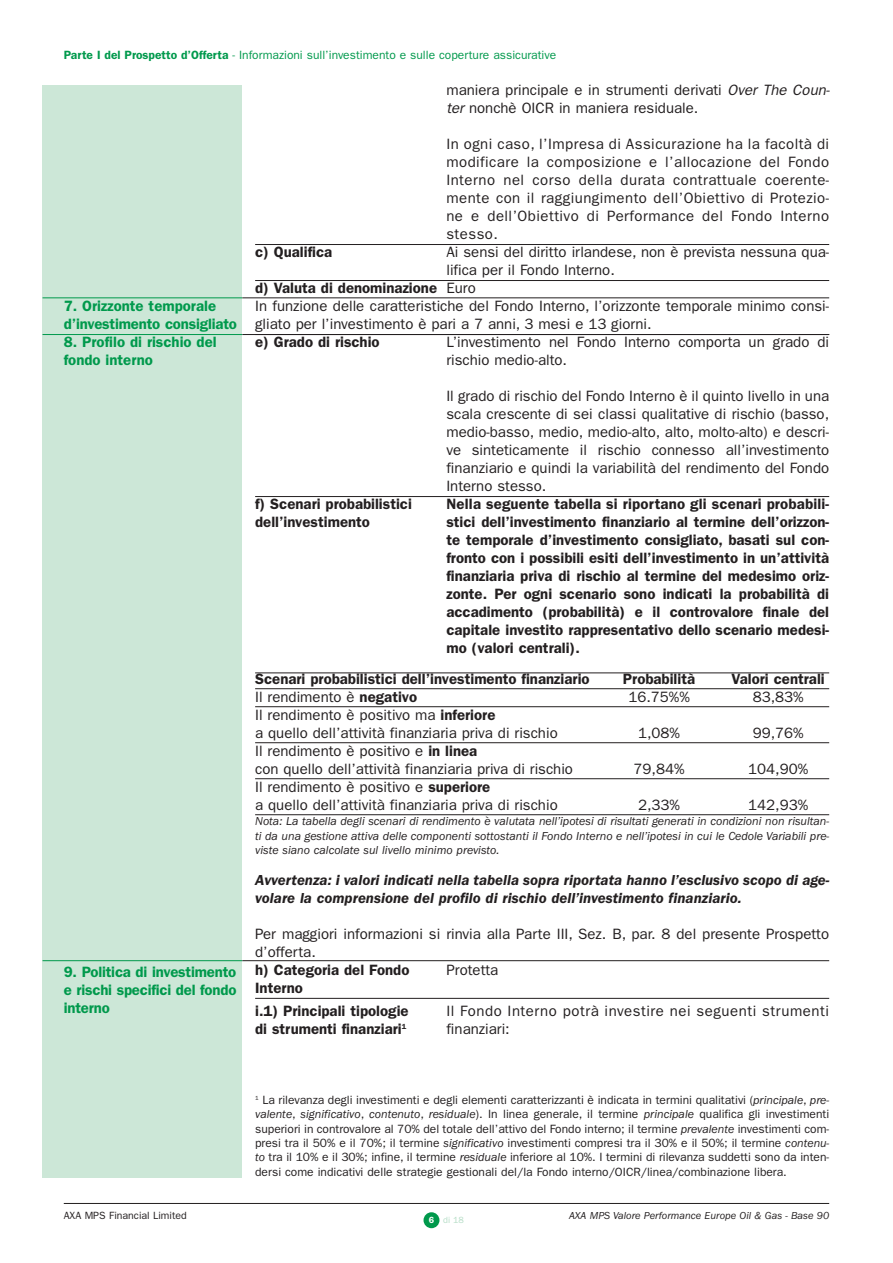
<style>
.page{position:relative;width:893px;height:1263px;background:#fff}
.page>*{position:absolute;margin:0;border:0;box-sizing:border-box;transform-origin:0 0}
.t1{font:15px/18px "Franklin Gothic";color:#231f20}
.t2{font:600 15px/18px "Franklin Gothic";color:#231f20;text-align:justify}
.t3{font:italic 600 15px/18.3px "Franklin Gothic";color:#231f20}
.t4{font:600 15px/18px "Franklin Gothic";letter-spacing:-.01em;color:#00994c}
.t5{font:15px "Franklin Gothic";letter-spacing:.035em;color:#231f20}
.t6{font:12px/14.4px "Franklin Gothic";color:#231f20;text-align:justify}
.t7{font:italic 12px/14.4px "Franklin Gothic";color:#231f20;text-align:justify}
.t8{font:12px "Franklin Gothic";color:#00994c}
.t9{font:italic 10.5px "Franklin Gothic";color:#231f20}
.t10{font:10.5px "Franklin Gothic";color:#231f20}
.t11{font:9px "Franklin Gothic";color:#b5ddc6}
.s1{font-weight:600}
.s2{font-style:italic}
.s3{font-weight:400}
.s4{font-weight:600;color:#fff}
</style>
<div class="page">
<div style="left:423px;top:1212px;width:16px;height:16px;background:#00994c;border-radius:50%"></div>
<div style="left:43px;top:85px;width:199px;height:1093px;background:#cce7d7"></div>
<hr style="left:255px;top:244px;width:574px;height:1px;background:#231f20">
<hr style="left:255px;top:280px;width:574px;height:1px;background:#231f20">
<hr style="left:255px;top:496px;width:574px;height:1px;background:#231f20">
<hr style="left:255px;top:672px;width:574px;height:1px;background:#231f20">
<hr style="left:255px;top:688px;width:574px;height:1px;background:#231f20">
<hr style="left:255px;top:706px;width:574px;height:1px;background:#231f20">
<hr style="left:255px;top:742px;width:574px;height:1px;background:#231f20">
<hr style="left:255px;top:778px;width:574px;height:1px;background:#231f20">
<hr style="left:255px;top:814px;width:574px;height:1px;background:#231f20">
<hr style="left:255px;top:998px;width:574px;height:1px;background:#231f20">
<hr style="left:64px;top:1203px;width:765px;height:1px;background:#231f20">
<hr style="left:43px;top:297px;width:199px;height:1px;background:#00994c">
<hr style="left:242px;top:297px;width:587px;height:1px;background:#231f20">
<hr style="left:43px;top:334px;width:199px;height:1px;background:#00994c">
<hr style="left:242px;top:334px;width:587px;height:1px;background:#231f20">
<hr style="left:43px;top:960px;width:199px;height:1px;background:#00994c">
<hr style="left:242px;top:960px;width:587px;height:1px;background:#231f20">
<p class="t8" style="left:64px;top:51px;width:494px"><span class="s1">Parte I del Prospetto d’Offerta</span> - Informazioni sull’investimento e sulle coperture assicurative</p>
<p class="t4" style="left:64px;top:298px;width:175px">7. Orizzonte temporale d’investimento consigliato</p>
<p class="t4" style="left:64px;top:334px;width:154px">8. Profilo di rischio del fondo interno</p>
<p class="t4" style="left:64px;top:964px;width:174px;text-align:justify">9. Politica di investimento e rischi specifici del fondo interno</p>
<p class="t1" style="left:446px;top:82px;width:387px">maniera principale e in strumenti derivati <span class="s2">Over The Coun&shy;ter</span> nonchè OICR in maniera residuale.</p>
<p class="t1" style="left:446px;top:136px;width:384px;text-align:justify">In ogni caso, l’Impresa di Assicurazione ha la facoltà di modificare la composizione e l’allocazione del Fondo Interno nel corso della durata contrattuale coerente&shy;mente con il raggiungimento dell’Obiettivo di Protezio&shy;ne e dell’Obiettivo di Performance del Fondo Interno stesso.</p>
<p class="t2" style="left:255px;top:244px;width:79px">c) Qualifica</p>
<p class="t1" style="left:446px;top:244px;width:384px">Ai sensi del diritto irlandese, non è prevista nessuna qua-</p>
<p class="t1" style="left:446px;top:262px;width:170px">lifica per il Fondo Interno.</p>
<p class="t2" style="left:255px;top:280px;width:222px">d) Valuta di denominazione <span class="s3">Euro</span></p>
<p class="t1" style="left:255px;top:298px;width:575px">In funzione delle caratteristiche del Fondo Interno, l’orizzonte temporale minimo consi-</p>
<p class="t1" style="left:255px;top:316px;width:398px">gliato per l’investimento è pari a 7 anni, 3 mesi e 13 giorni.</p>
<p class="t2" style="left:255px;top:334px;width:126px">e) Grado di rischio</p>
<p class="t1" style="left:446px;top:334px;width:384px">L’investimento nel Fondo Interno comporta un grado di rischio medio-alto.</p>
<p class="t1" style="left:446px;top:388px;width:384px;text-align:justify">Il grado di rischio del Fondo Interno è il quinto livello in una scala crescente di sei classi qualitative di rischio (basso, medio-basso, medio, medio-alto, alto, molto-alto) e descri&shy;ve sinteticamente il rischio connesso all’investimento finanziario e quindi la variabilità del rendimento del Fondo Interno stesso.</p>
<p class="t2" style="left:255px;top:496px;width:158px">f) Scenari probabilistici</p>
<p class="t2" style="left:446px;top:496px;width:384px">Nella seguente tabella si riportano gli scenari probabili-</p>
<p class="t2" style="left:255px;top:514px;width:116px">dell’investimento</p>
<p class="t2" style="left:446px;top:514px;width:384px">stici dell’investimento finanziario al termine dell’orizzon&shy;te temporale d’investimento consigliato, basati sul con&shy;fronto con i possibili esiti dell’investimento in un’attività finanziaria priva di rischio al termine del medesimo oriz&shy;zonte. Per ogni scenario sono indicati la probabilità di accadimento (probabilità) e il controvalore finale del capitale investito rappresentativo dello scenario medesi&shy;mo (valori centrali).</p>
<p class="t2" style="left:255px;top:671px;width:336px">Scenari probabilistici dell’investimento finanziario</p>
<p class="t2" style="left:623px;top:671px;width:74px">Probabilità</p>
<p class="t2" style="left:731px;top:671px;width:95px">Valori centrali</p>
<p class="t1" style="left:255px;top:689px;width:164px">Il rendimento è <span class="s1">negativo</span></p>
<p class="t1" style="left:628px;top:689px;width:63px">16.75%%</p>
<p class="t1" style="left:753px;top:689px;width:52px">83,83%</p>
<p class="t1" style="left:255px;top:707px;width:304px">Il rendimento è positivo ma <span class="s1">inferiore<br></span>a quello dell’attività finanziaria priva di rischio</p>
<p class="t1" style="left:638px;top:725px;width:43px">1,08%</p>
<p class="t1" style="left:753px;top:725px;width:52px">99,76%</p>
<p class="t1" style="left:255px;top:743px;width:319px">Il rendimento è positivo e <span class="s1">in linea<br></span>con quello dell’attività finanziaria priva di rischio</p>
<p class="t1" style="left:634px;top:761px;width:52px">79,84%</p>
<p class="t1" style="left:748px;top:761px;width:61px">104,90%</p>
<p class="t1" style="left:255px;top:779px;width:304px">Il rendimento è positivo e <span class="s1">superiore<br></span>a quello dell’attività finanziaria priva di rischio</p>
<p class="t1" style="left:638px;top:797px;width:43px">2,33%</p>
<p class="t1" style="left:748px;top:797px;width:61px">142,93%</p>
<p class="t7" style="left:255px;top:815px;width:576px">Nota: La tabella degli scenari di rendimento è valutata nell’ipotesi di risultati generati in condizioni non risultan&shy;ti da una gestione attiva delle componenti sottostanti il Fondo Interno e nell’ipotesi in cui le Cedole Variabili pre&shy;viste siano calcolate sul livello minimo previsto.</p>
<p class="t3" style="left:255px;top:872px;width:576px">Avvertenza: i valori indicati nella tabella sopra riportata hanno l’esclusivo scopo di age&shy;volare la comprensione del profilo di rischio dell’investimento finanziario.</p>
<p class="t1" style="left:255px;top:926px;width:575px">Per maggiori informazioni si rinvia alla Parte III, Sez. B, par. 8 del presente Prospetto d’offerta.</p>
<p class="t2" style="left:255px;top:962px;width:156px">h) Categoria del Fondo</p>
<p class="t1" style="left:446px;top:962px;width:53px">Protetta</p>
<p class="t2" style="left:255px;top:978px;width:155px;line-height:23px">Interno<br>i.1) Principali tipologie</p>
<p class="t5" style="left:446px;top:1006px;width:384px">Il Fondo Interno potrà investire nei seguenti strumenti</p>
<p class="t2" style="left:255px;top:1021px;width:153px">di strumenti finanziari<sup>1</sup></p>
<p class="t1" style="left:446px;top:1021px;width:65px">finanziari:</p>
<p class="t6" style="left:255px;top:1093px;width:576px"><sup>1</sup> La rilevanza degli investimenti e degli elementi caratterizzanti è indicata in termini qualitativi (<span class="s2">principale</span>, <span class="s2">pre&shy;valente</span>, <span class="s2">significativo</span>, <span class="s2">contenuto</span>, <span class="s2">residuale</span>). In linea generale, il termine <span class="s2">principale</span> qualifica gli investimenti superiori in controvalore al 70% del totale dell’attivo del Fondo interno; il termine <span class="s2">prevalente</span> investimenti com&shy;presi tra il 50% e il 70%; il termine <span class="s2">significativo</span> investimenti compresi tra il 30% e il 50%; il termine <span class="s2">contenu&shy;to</span> tra il 10% e il 30%; infine, il termine <span class="s2">residuale</span> inferiore al 10%. I termini di rilevanza suddetti sono da inten&shy;dersi come indicativi delle strategie gestionali del/la Fondo interno/OICR/linea/combinazione libera.</p>
<p class="t10" style="left:64px;top:1211px;width:124px">AXA MPS Financial Limited</p>
<p class="t9" style="left:569px;top:1211px;width:262px">AXA MPS Valore Performance Europe Oil &amp; Gas - Base 90</p>
<p class="t11" style="left:429px;top:1217px;width:37px"><span class="s4">6</span> di 18</p>
</div>
